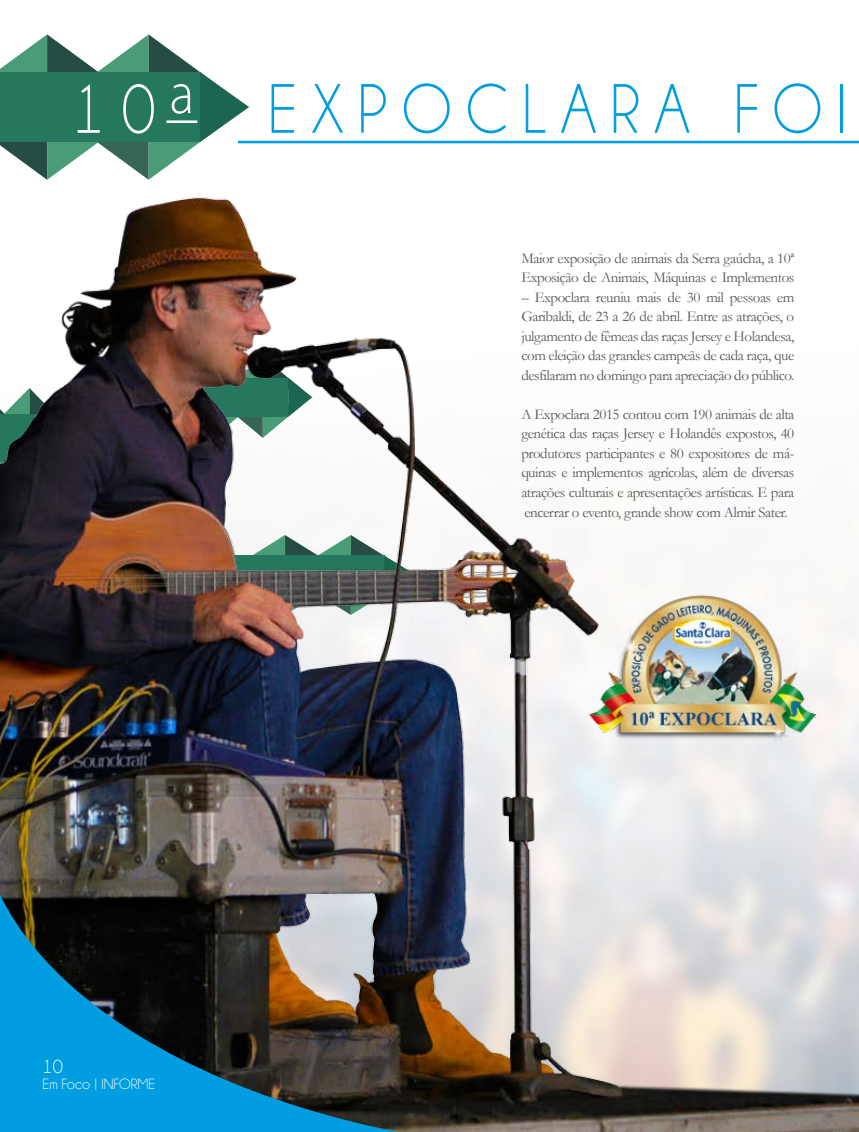
<style>
.page{position:relative;width:859px;height:1132px;background:#fff}
.page>*{position:absolute;margin:0;border:0;box-sizing:border-box;transform-origin:0 0}
.t1{font:70.5px "Champagne&Limousines";letter-spacing:.22em;color:#009ee0;scale:.92 1}
.t2{font:70.5px "Champagne&Limousines";color:#fff;scale:.92 1}
.t3{font:19.5px "Champagne&Limousines";color:#fff}
.t4{font:15px/19.5px "Garamond";letter-spacing:-.03em;color:#58585a;text-align:justify}
.t5{font:15px "Champagne&Limousines";color:#fff}
</style>
<div class="page">
<img style="left:0;top:140px;width:859px;height:991px">
<svg style="left:0;top:34px;width:249px;height:146px"></svg>
<hr style="left:166px;top:120px;width:31px;height:3px;background:#fff">
<img style="left:0;top:787px;width:594px;height:344px">
<img style="left:582px;top:583px;width:244px;height:169px">
<h1 class="t2" style="left:72px;top:74px;width:92px">1 0</h1>
<h1 class="t1" style="left:268px;top:74px;width:630px">EXPOCLARA FOI</h1>
<h2 class="t3" style="left:43px;top:1056px;width:22px">10</h2>
<p class="t5" style="left:43px;top:1076px;width:114px">Em Foco | INFORME</p>
<p class="t4" style="left:521px;top:248px;width:274px">Maior exposição de animais da Serra gaúcha, a 10ª<br>Exposição de Animais, Máquinas e Implementos</p>
<p class="t4" style="left:521px;top:287px;width:274px">– Expoclara reuniu mais de 30 mil pessoas em Garibaldi, de 23 a 26 de abril. Entre as atrações, o julgamento de fêmeas das raças Jersey e Holandesa, com eleição das grandes campeãs de cada raça, que desfilaram no domingo para apreciação do público.</p>
<p class="t4" style="left:521px;top:404px;width:274px">A Expoclara 2015 contou com 190 animais de alta genética das raças Jersey e Holandês expostos, 40 produtores participantes e 80 expositores de má&shy;quinas e implementos agrícolas, além de diversas atrações culturais e apresentações artísticas. E para encerrar o evento, grande show com Almir Sater.</p>
</div>
